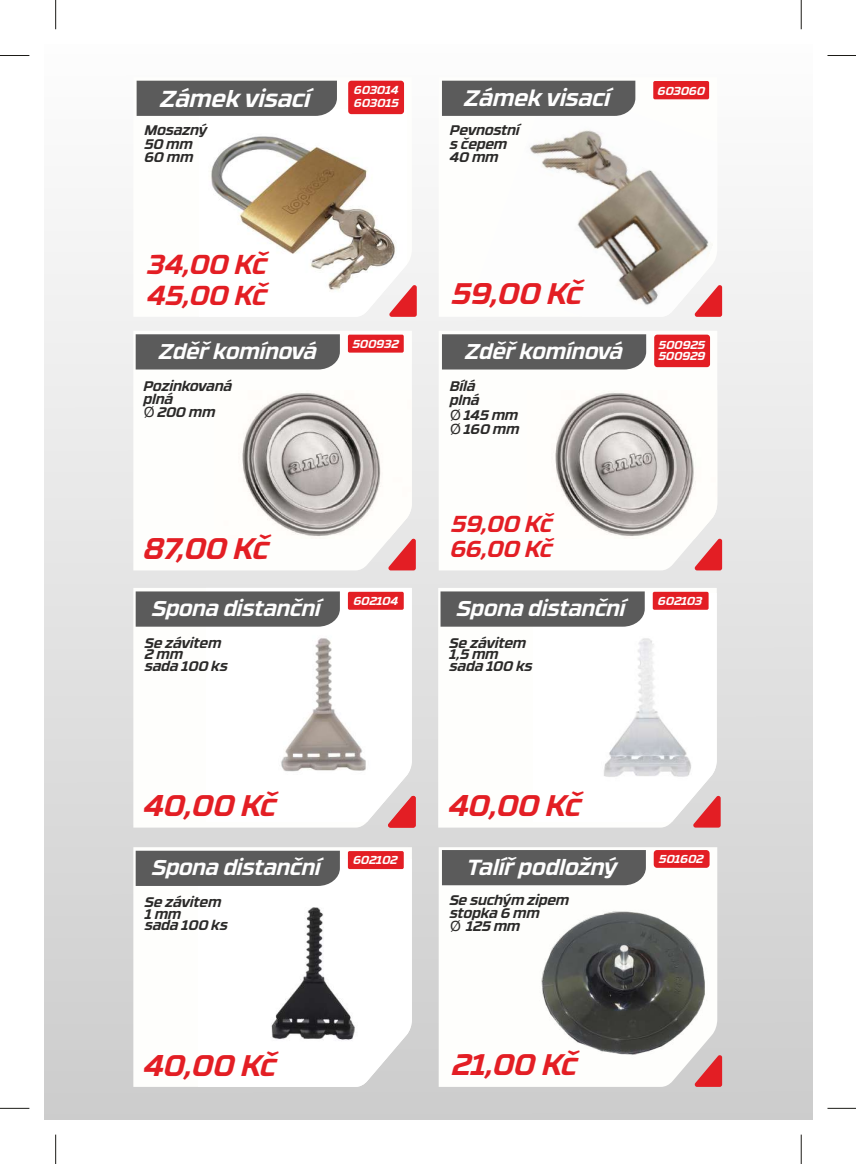
<style>
.page{position:relative;width:856px;height:1164px;background:#fff}
.page>*{position:absolute;margin:0;border:0;box-sizing:border-box;transform-origin:0 0}
.t1{font:italic 700 29.75px "RB No 3.1";color:#e31e24}
.t2{font:italic 700 27.25px/30.4px "RB No 3.1";color:#e31e24}
.t3{font:italic 700 23.12px "RB No 3.1";color:#fefefe}
.t4{font:italic 700 23px/24.6px "RB No 3.1";letter-spacing:-.005em;color:#e31e24}
.t5{font:italic 700 22.5px "RB No 3.1";color:#fefefe}
.t6{font:italic 700 21.88px "RB No 3.1";color:#fefefe}
.t7{font:italic 700 21.38px "RB No 3.1";color:#fefefe}
.t8{font:italic 700 13.88px/11.5px "RB No 3.1";color:#2b2a29}
.t9{font:italic 700 11.5px/12.2px "RB No 3.1";color:#fefefe}
.s1{font-family:"Verdana";font-weight:400;font-style:normal}
</style>
<div class="page">
<div style="left:44px;top:44px;width:768px;height:1075px;background:linear-gradient(to bottom,#fdfdfd,#ccc)"></div>
<svg style="left:133px;top:77px;width:279px;height:240px"></svg>
<img style="left:199px;top:110px;width:208px;height:207px">
<svg style="left:388px;top:284px;width:28px;height:33px"></svg>
<div style="left:137px;top:81px;width:200px;height:35px;background:#5b5b5b"></div>
<div style="left:348px;top:81px;width:56px;height:33px;background:#e31e24;border-radius:3px"></div>
<svg style="left:438px;top:77px;width:279px;height:240px"></svg>
<img style="left:478px;top:84px;width:239px;height:233px">
<svg style="left:693px;top:284px;width:29px;height:33px"></svg>
<div style="left:442px;top:81px;width:193px;height:35px;background:#5b5b5b"></div>
<div style="left:653px;top:81px;width:56px;height:18px;background:#e31e24;border-radius:2px"></div>
<svg style="left:438px;top:331px;width:279px;height:239px"></svg>
<img style="left:527px;top:390px;width:190px;height:148px">
<svg style="left:693px;top:538px;width:29px;height:32px"></svg>
<div style="left:654px;top:335px;width:56px;height:32px;background:#e31e24;border-radius:3px"></div>
<div style="left:442px;top:334px;width:204px;height:35px;background:#5b5b5b"></div>
<svg style="left:412px;top:538px;width:4px;height:32px"></svg>
<svg style="left:716px;top:795px;width:4px;height:32px"></svg>
<svg style="left:412px;top:795px;width:4px;height:32px"></svg>
<svg style="left:133px;top:331px;width:279px;height:239px"></svg>
<img style="left:215px;top:390px;width:196px;height:148px">
<svg style="left:133px;top:847px;width:279px;height:240px"></svg>
<img style="left:199px;top:859px;width:213px;height:228px">
<svg style="left:438px;top:588px;width:278px;height:239px"></svg>
<img style="left:533px;top:594px;width:183px;height:228px">
<svg style="left:133px;top:588px;width:279px;height:239px"></svg>
<img style="left:206px;top:588px;width:206px;height:234px">
<div style="left:348px;top:335px;width:55px;height:18px;background:#e31e24;border-radius:2px"></div>
<div style="left:348px;top:851px;width:55px;height:18px;background:#e31e24;border-radius:2px"></div>
<div style="left:652px;top:592px;width:56px;height:18px;background:#e31e24;border-radius:2px"></div>
<div style="left:348px;top:592px;width:55px;height:18px;background:#e31e24;border-radius:2px"></div>
<div style="left:136px;top:334px;width:204px;height:35px;background:#5b5b5b"></div>
<div style="left:136px;top:850px;width:204px;height:36px;background:#5b5b5b"></div>
<div style="left:440px;top:591px;width:204px;height:35px;background:#5b5b5b"></div>
<div style="left:136px;top:591px;width:204px;height:35px;background:#5b5b5b"></div>
<img style="left:438px;top:847px;width:279px;height:240px">
<svg style="left:693px;top:1054px;width:29px;height:33px"></svg>
<div style="left:442px;top:850px;width:203px;height:35px;background:#5b5b5b"></div>
<div style="left:653px;top:850px;width:56px;height:18px;background:#e31e24;border-radius:3px"></div>
<svg style="left:0;top:1108px;width:29px;height:1px"></svg>
<hr style="left:55px;top:1134px;width:1px;height:30px;background:#1c1b17">
<svg style="left:0;top:55px;width:29px;height:1px"></svg>
<svg style="left:55px;top:0;width:1px;height:29px"></svg>
<svg style="left:827px;top:55px;width:28px;height:1px"></svg>
<svg style="left:800px;top:0;width:1px;height:29px"></svg>
<svg style="left:827px;top:1108px;width:28px;height:1px"></svg>
<hr style="left:800px;top:1134px;width:1px;height:30px;background:#1c1b17">
<h3 class="t3" style="left:160px;top:89px;width:152px">Zámek visací</h3>
<p class="t8" style="left:145px;top:125px;width:64px;line-height:13.2px">Mosazný<br>50 mm<br>60 mm</p>
<p class="t9" style="left:354px;top:85px;width:46px">603014<br>603015</p>
<h3 class="t5" style="left:464px;top:89px;width:148px">Zámek visací</h3>
<p class="t8" style="left:450px;top:125px;width:71px;line-height:13.4px">Pevnostní s čepem<br>40 mm</p>
<p class="t9" style="left:657px;top:86px;width:49px">603060</p>
<h2 class="t2" style="left:148px;top:252px;width:121px">34,00 Kč<br>45,00 Kč</h2>
<h3 class="t7" style="left:159px;top:343px;width:159px">Zděř komínová</h3>
<p class="t8" style="left:144px;top:381px;width:90px;line-height:13px">Pozinkovaná plná<br><span class="s1">Ø</span> 200 mm</p>
<p class="t9" style="left:353px;top:339px;width:48px">500932</p>
<h1 class="t1" style="left:145px;top:537px;width:126px">87,00 Kč</h1>
<h1 class="t1" style="left:452px;top:282px;width:132px">59,00 Kč</h1>
<p class="t9" style="left:658px;top:340px;width:48px">500925</p>
<h3 class="t7" style="left:465px;top:343px;width:159px">Zděř komínová</h3>
<p class="t9" style="left:658px;top:351px;width:48px">500929</p>
<p class="t8" style="left:450px;top:380px;width:71px;line-height:14.5px">Bílá<br>plná<br><span class="s1">Ø</span> 145 mm<br><span class="s1">Ø</span> 160 mm</p>
<h3 class="t4" style="left:451px;top:514px;width:103px">59,00 Kč<br>66,00 Kč</h3>
<p class="t9" style="left:353px;top:596px;width:46px">602104</p>
<p class="t9" style="left:658px;top:596px;width:46px">602103</p>
<h3 class="t7" style="left:153px;top:600px;width:170px">Spona distanční</h3>
<h3 class="t7" style="left:457px;top:600px;width:170px">Spona distanční</h3>
<p class="t8" style="left:145px;top:638px;width:84px">Se závitem<br>2 mm<br>sada 100 ks</p>
<p class="t8" style="left:450px;top:638px;width:84px">Se závitem<br>1,5 mm sada 100 ks</p>
<h1 class="t1" style="left:145px;top:794px;width:134px">40,00 Kč</h1>
<h1 class="t1" style="left:449px;top:794px;width:134px">40,00 Kč</h1>
<h3 class="t7" style="left:153px;top:859px;width:170px">Spona distanční</h3>
<p class="t8" style="left:145px;top:898px;width:84px">Se závitem<br>1 mm<br>sada 100 ks</p>
<p class="t9" style="left:353px;top:855px;width:46px">602102</p>
<h3 class="t6" style="left:467px;top:858px;width:152px">Talíř podložný</h3>
<p class="t8" style="left:450px;top:895px;width:121px;line-height:12.9px">Se suchým zipem stopka 6 mm<br><span class="s1">Ø</span> 125 mm</p>
<p class="t9" style="left:659px;top:854px;width:46px">501602</p>
<h1 class="t1" style="left:145px;top:1053px;width:134px">40,00 Kč</h1>
<h1 class="t1" style="left:453px;top:1052px;width:126px">21,00 Kč</h1>
</div>
